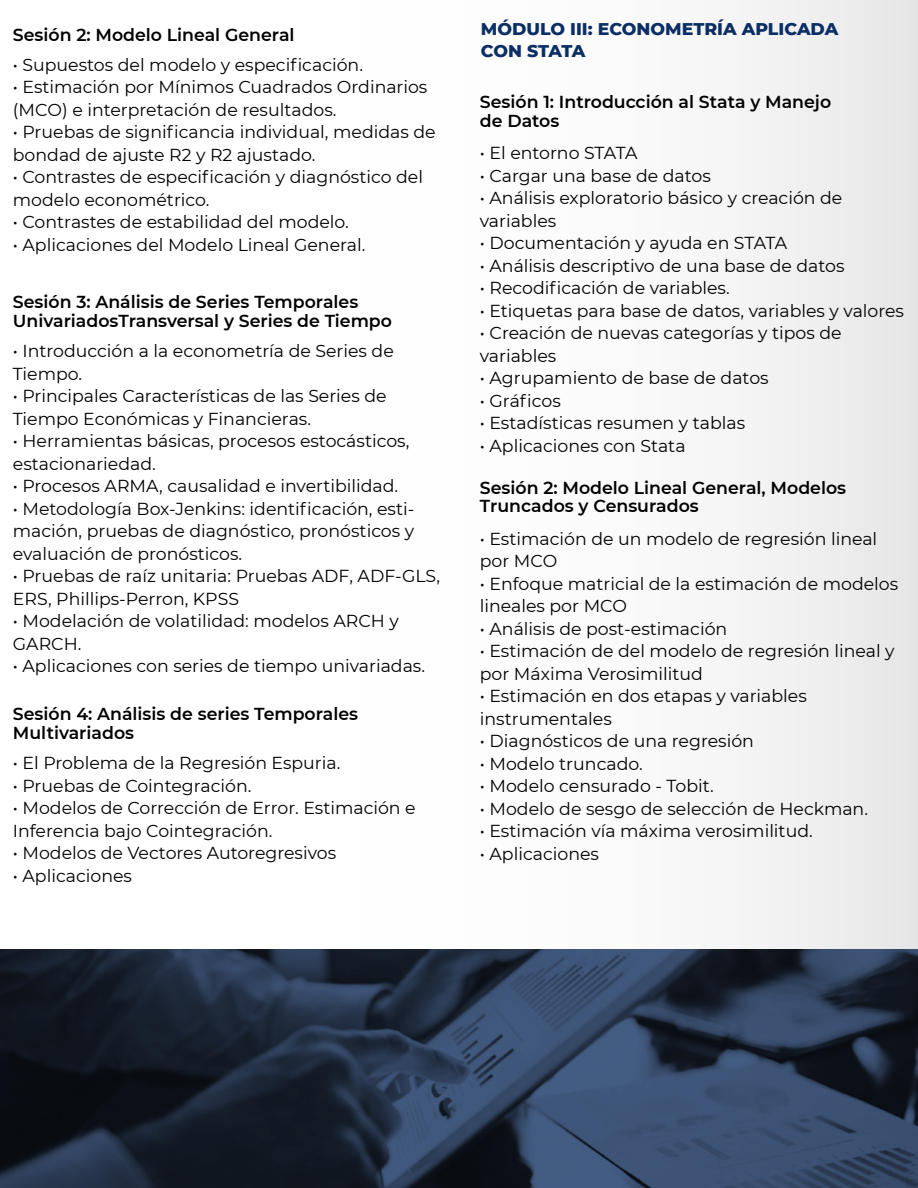
<style>
.page{position:relative;width:918px;height:1188px;background:#fff}
.page>*{position:absolute;margin:0;border:0;box-sizing:border-box;transform-origin:0 0}
.t1{font:17.4px/22.5px "Montserrat";color:#000}
.t2{font:600 17.4px/18.6px "Montserrat";color:#000}
.t3{font:800 17.4px/22.5px "Montserrat";color:#0b2e64}
</style>
<div class="page">
<div style="left:0;top:0;width:918px;height:1188px;background:linear-gradient(to right,#fff,#f0f0f0)"></div>
<svg style="left:0;top:949px;width:918px;height:239px;background:#253348"></svg>
<p class="t2" style="left:13px;top:25px;width:283px">Sesión 2: Modelo Lineal General</p>
<p class="t1" style="left:13px;top:53px;width:352px">• Supuestos del modelo y especificación.</p>
<p class="t1" style="left:13px;top:75px;width:416px">• Estimación por Mínimos Cuadrados Ordinarios (MCO) e interpretación de resultados.</p>
<p class="t1" style="left:13px;top:120px;width:424px">• Pruebas de significancia individual, medidas de bondad de ajuste R2 y R2 ajustado.</p>
<p class="t1" style="left:13px;top:165px;width:412px">• Contrastes de especificación y diagnóstico del modelo econométrico.</p>
<p class="t1" style="left:13px;top:210px;width:338px">• Contrastes de estabilidad del modelo.</p>
<p class="t1" style="left:13px;top:233px;width:354px">• Aplicaciones del Modelo Lineal General.</p>
<p class="t2" style="left:13px;top:292px;width:381px">Sesión 3: Análisis de Series Temporales<br>UnivariadosTransversal y Series de Tiempo</p>
<p class="t1" style="left:13px;top:339px;width:382px">• Introducción a la econometría de Series de<br>Tiempo.</p>
<p class="t1" style="left:13px;top:384px;width:375px">• Principales Características de las Series de<br>Tiempo Económicas y Financieras.</p>
<p class="t1" style="left:13px;top:429px;width:398px">• Herramientas básicas, procesos estocásticos, estacionariedad.</p>
<p class="t1" style="left:13px;top:474px;width:387px">• Procesos ARMA, causalidad e invertibilidad.</p>
<p class="t1" style="left:13px;top:497px;width:403px;text-align:justify">• Metodología Box-Jenkins: identificación, esti&shy;mación, pruebas de diagnóstico, pronósticos y evaluación de pronósticos.</p>
<p class="t1" style="left:13px;top:564px;width:429px">• Pruebas de raíz unitaria: Pruebas ADF, ADF-GLS,<br>ERS, Phillips-Perron, KPSS</p>
<p class="t1" style="left:13px;top:609px;width:388px">• Modelación de volatilidad: modelos ARCH y<br>GARCH.</p>
<p class="t1" style="left:13px;top:654px;width:414px">• Aplicaciones con series de tiempo univariadas.</p>
<p class="t2" style="left:13px;top:704px;width:347px">Sesión 4: Análisis de series Temporales<br>Multivariados</p>
<p class="t1" style="left:13px;top:751px;width:329px">• El Problema de la Regresión Espuria.</p>
<p class="t1" style="left:13px;top:774px;width:240px">• Pruebas de Cointegración.</p>
<p class="t1" style="left:13px;top:796px;width:404px">• Modelos de Corrección de Error. Estimación e<br>Inferencia bajo Cointegración.</p>
<p class="t1" style="left:13px;top:841px;width:325px">• Modelos de Vectores Autoregresivos</p>
<p class="t1" style="left:13px;top:864px;width:121px">• Aplicaciones</p>
<p class="t3" style="left:481px;top:16px;width:359px">MÓDULO III: ECONOMETRÍA APLICADA<br>CON STATA</p>
<p class="t2" style="left:480px;top:92px;width:353px">Sesión 1: Introducción al Stata y Manejo de Datos</p>
<p class="t1" style="left:480px;top:141px;width:159px">• El entorno STATA</p>
<p class="t1" style="left:480px;top:164px;width:232px">• Cargar una base de datos</p>
<p class="t1" style="left:480px;top:186px;width:364px">• Análisis exploratorio básico y creación de variables</p>
<p class="t1" style="left:480px;top:231px;width:309px">• Documentación y ayuda en STATA</p>
<p class="t1" style="left:480px;top:254px;width:366px">• Análisis descriptivo de una base de datos</p>
<p class="t1" style="left:480px;top:276px;width:251px">• Recodificación de variables.</p>
<p class="t1" style="left:480px;top:299px;width:426px">• Etiquetas para base de datos, variables y valores</p>
<p class="t1" style="left:480px;top:321px;width:363px">• Creación de nuevas categorías y tipos de variables</p>
<p class="t1" style="left:480px;top:366px;width:290px">• Agrupamiento de base de datos</p>
<p class="t1" style="left:480px;top:389px;width:82px">• Gráficos</p>
<p class="t1" style="left:480px;top:411px;width:267px">• Estadísticas resumen y tablas</p>
<p class="t1" style="left:480px;top:434px;width:207px">• Aplicaciones con Stata</p>
<p class="t2" style="left:480px;top:478px;width:368px">Sesión 2: Modelo Lineal General, Modelos<br>Truncados y Censurados</p>
<p class="t1" style="left:480px;top:527px;width:399px">• Estimación de un modelo de regresión lineal por MCO</p>
<p class="t1" style="left:480px;top:572px;width:420px">• Enfoque matricial de la estimación de modelos lineales por MCO</p>
<p class="t1" style="left:480px;top:617px;width:249px">• Análisis de post-estimación</p>
<p class="t1" style="left:480px;top:639px;width:416px">• Estimación de del modelo de regresión lineal y por Máxima Verosimilitud</p>
<p class="t1" style="left:480px;top:684px;width:328px">• Estimación en dos etapas y variables instrumentales</p>
<p class="t1" style="left:480px;top:729px;width:276px">• Diagnósticos de una regresión</p>
<p class="t1" style="left:480px;top:752px;width:164px">• Modelo truncado.</p>
<p class="t1" style="left:480px;top:774px;width:235px">• Modelo censurado - Tobit.</p>
<p class="t1" style="left:480px;top:797px;width:390px">• Modelo de sesgo de selección de Heckman.</p>
<p class="t1" style="left:480px;top:819px;width:334px">• Estimación vía máxima verosimilitud.</p>
<p class="t1" style="left:480px;top:842px;width:121px">• Aplicaciones</p>
</div>
